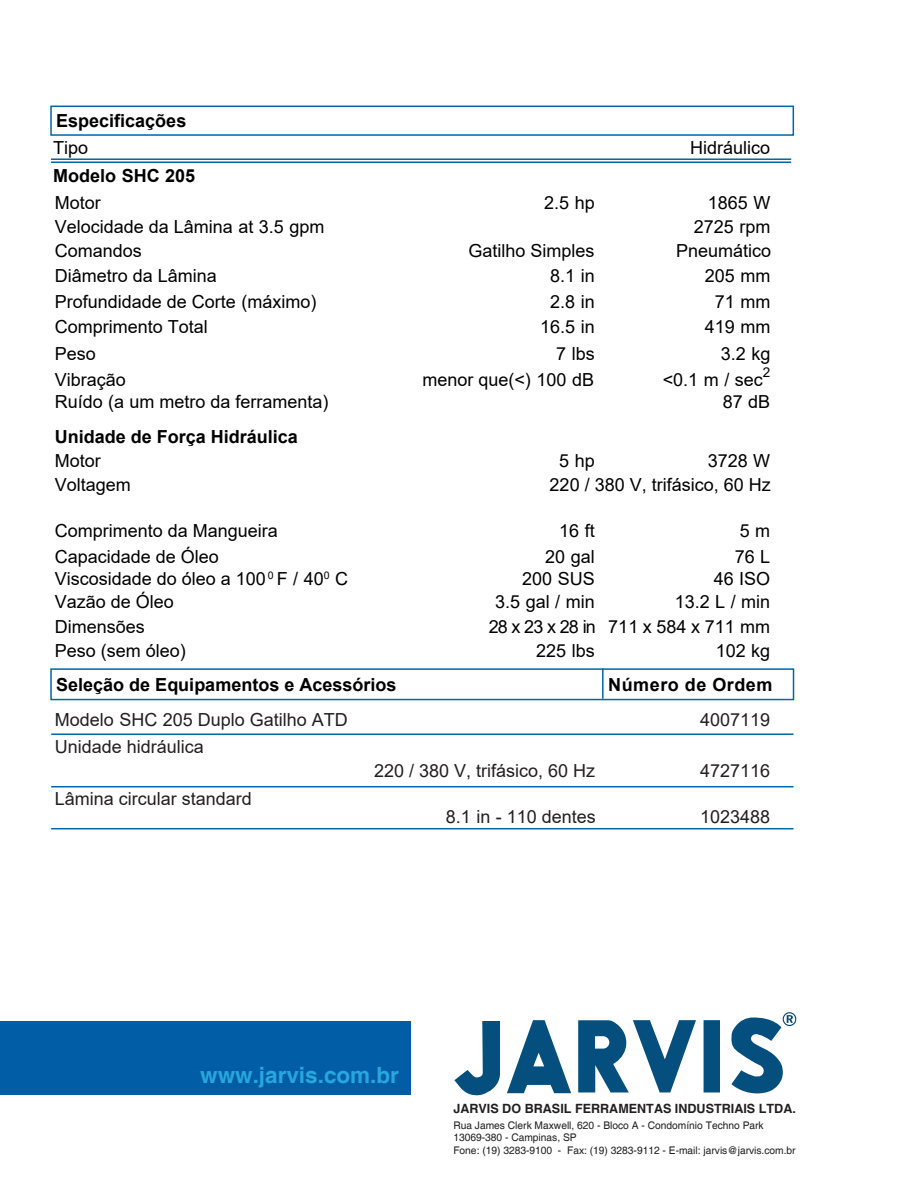
<style>
.page{position:relative;width:918px;height:1188px;background:#fff}
.page>*{position:absolute;margin:0;border:0;box-sizing:border-box;transform-origin:0 0}
.t1{font:700 22.5px "Helvetica";color:#28a6de}
.t2{font:18px "Arial";color:#000}
.t3{font:18px "Arial";color:#231f20}
.t4{font:700 18px "Arial";color:#000}
.t5{font:700 18px "Arial";letter-spacing:.03em;color:#000}
.t6{font:13.5px "Arial";color:#000}
.t7{font:700 12.75px "Helvetica";color:#211f1f}
.t8{font:10.5px/12.3px "Helvetica";color:#211f1f}
</style>
<div class="page">
<div style="left:50px;top:106px;width:744px;height:30px;border:2px solid #0067a4"></div>
<div style="left:50px;top:668px;width:744px;height:32px;border:2px solid #0067a4"></div>
<hr style="left:602px;top:668px;width:2px;height:31px;background:#0067a4">
<hr style="left:51px;top:158px;width:740px;height:2px;background:#0067a4">
<hr style="left:51px;top:161px;width:740px;height:2px;background:#0067a4">
<hr style="left:51px;top:733px;width:743px;height:2px;background:#0067a4">
<hr style="left:51px;top:786px;width:743px;height:1px;background:#0067a4">
<hr style="left:51px;top:828px;width:743px;height:1px;background:#0067a4">
<div style="left:0;top:1021px;width:411px;height:74px;background:#015da6"></div>
<svg style="left:454px;top:1012px;width:342px;height:84px"></svg>
<p class="t4" style="left:56px;top:108px;width:132px">Especificações</p>
<p class="t2" style="left:53px;top:135px;width:37px">Tipo</p>
<p class="t2" style="left:690px;top:135px;width:82px">Hidráulico</p>
<p class="t4" style="left:53px;top:163px;width:144px">Modelo SHC 205</p>
<p class="t2" style="left:55px;top:190px;width:48px">Motor</p>
<p class="t2" style="left:544px;top:190px;width:52px">2.5 hp</p>
<p class="t2" style="left:708px;top:190px;width:64px">1865 W</p>
<p class="t2" style="left:55px;top:214px;width:271px">Velocidade da Lâmina at 3.5 gpm</p>
<p class="t2" style="left:694px;top:214px;width:78px">2725 rpm</p>
<p class="t2" style="left:55px;top:238px;width:89px">Comandos</p>
<p class="t2" style="left:469px;top:238px;width:128px">Gatilho Simples</p>
<p class="t2" style="left:676px;top:238px;width:97px">Pneumático</p>
<p class="t2" style="left:55px;top:263px;width:164px">Diâmetro da Lâmina</p>
<p class="t2" style="left:550px;top:263px;width:46px">8.1 in</p>
<p class="t2" style="left:705px;top:263px;width:67px">205 mm</p>
<p class="t2" style="left:55px;top:289px;width:263px">Profundidade de Corte (máximo)</p>
<p class="t2" style="left:550px;top:289px;width:46px">2.8 in</p>
<p class="t2" style="left:715px;top:289px;width:57px">71 mm</p>
<p class="t2" style="left:55px;top:314px;width:155px">Comprimento Total</p>
<p class="t2" style="left:540px;top:314px;width:56px">16.5 in</p>
<p class="t2" style="left:705px;top:314px;width:67px">419 mm</p>
<p class="t2" style="left:55px;top:341px;width:43px">Peso</p>
<p class="t2" style="left:556px;top:341px;width:40px">7 lbs</p>
<p class="t2" style="left:721px;top:341px;width:51px">3.2 kg</p>
<p class="t2" style="left:55px;top:367px;width:73px">Vibração</p>
<p class="t2" style="left:422px;top:367px;width:173px">menor que(&lt;) 100 dB</p>
<p class="t2" style="left:663px;top:367px;width:102px">&lt;0.1 m / sec</p>
<p class="t6" style="left:763px;top:363px;width:9px">2</p>
<p class="t2" style="left:55px;top:389px;width:275px">Ruído (a um metro da ferramenta)</p>
<p class="t2" style="left:723px;top:389px;width:49px">87 dB</p>
<p class="t4" style="left:55px;top:424px;width:245px">Unidade de Força Hidráulica</p>
<p class="t2" style="left:55px;top:448px;width:48px">Motor</p>
<p class="t2" style="left:559px;top:448px;width:37px">5 hp</p>
<p class="t2" style="left:708px;top:448px;width:64px">3728 W</p>
<p class="t2" style="left:55px;top:472px;width:78px">Voltagem</p>
<p class="t2" style="left:550px;top:472px;width:223px">220 / 380 V, trifásico, 60 Hz</p>
<p class="t2" style="left:55px;top:518px;width:225px">Comprimento da Mangueira</p>
<p class="t2" style="left:559px;top:518px;width:37px">16 ft</p>
<p class="t2" style="left:740px;top:518px;width:32px">5 m</p>
<p class="t2" style="left:55px;top:544px;width:166px">Capacidade de Óleo</p>
<p class="t2" style="left:545px;top:544px;width:51px">20 gal</p>
<p class="t2" style="left:735px;top:544px;width:37px">76 L</p>
<p class="t2" style="left:55px;top:566px;width:295px">Viscosidade do óleo a 100 <sup>0</sup> F / 40<sup>0</sup> C</p>
<p class="t2" style="left:522px;top:566px;width:74px">200 SUS</p>
<p class="t2" style="left:714px;top:566px;width:58px">46 ISO</p>
<p class="t2" style="left:55px;top:589px;width:121px">Vazão de Óleo</p>
<p class="t2" style="left:495px;top:589px;width:101px">3.5 gal / min</p>
<p class="t2" style="left:675px;top:589px;width:97px">13.2 L / min</p>
<p class="t2" style="left:55px;top:614px;width:92px">Dimensões</p>
<p class="t2" style="left:489px;top:614px;width:283px">28x23x28in 711 x 584 x 711 mm</p>
<p class="t2" style="left:55px;top:638px;width:133px">Peso (sem óleo)</p>
<p class="t2" style="left:536px;top:638px;width:60px">225 lbs</p>
<p class="t2" style="left:716px;top:638px;width:56px">102 kg</p>
<p class="t4" style="left:56px;top:672px;width:342px">Seleção de Equipamentos e Acessórios</p>
<p class="t5" style="left:608px;top:672px;width:166px">Número de Ordem</p>
<p class="t3" style="left:55px;top:708px;width:295px">Modelo SHC 205 Duplo Gatilho ATD</p>
<p class="t3" style="left:700px;top:708px;width:72px">4007119</p>
<p class="t3" style="left:55px;top:734px;width:151px">Unidade hidráulica</p>
<p class="t3" style="left:374px;top:758px;width:223px">220 / 380 V, trifásico, 60 Hz</p>
<p class="t3" style="left:700px;top:758px;width:72px">4727116</p>
<p class="t3" style="left:55px;top:787px;width:199px">Lâmina circular standard</p>
<p class="t3" style="left:446px;top:805px;width:152px">8.1 in - 110 dentes</p>
<p class="t3" style="left:700px;top:805px;width:72px">1023488</p>
<p class="t1" style="left:200px;top:1061px;width:200px">www.jarvis.com.br</p>
<p class="t7" style="left:453px;top:1101px;width:344px">JARVIS DO BRASIL FERRAMENTAS INDUSTRIAIS LTDA.</p>
<p class="t8" style="left:453px;top:1120px;width:344px">Rua James Clerk Maxwell, 620 - Bloco A - Condomínio Techno Park<br>13069-380 - Campinas, SP<br>Fone: (19) 3283-9100 - Fax: (19) 3283-9112 - E-mail: jarvis@jarvis.com.br</p>
</div>
